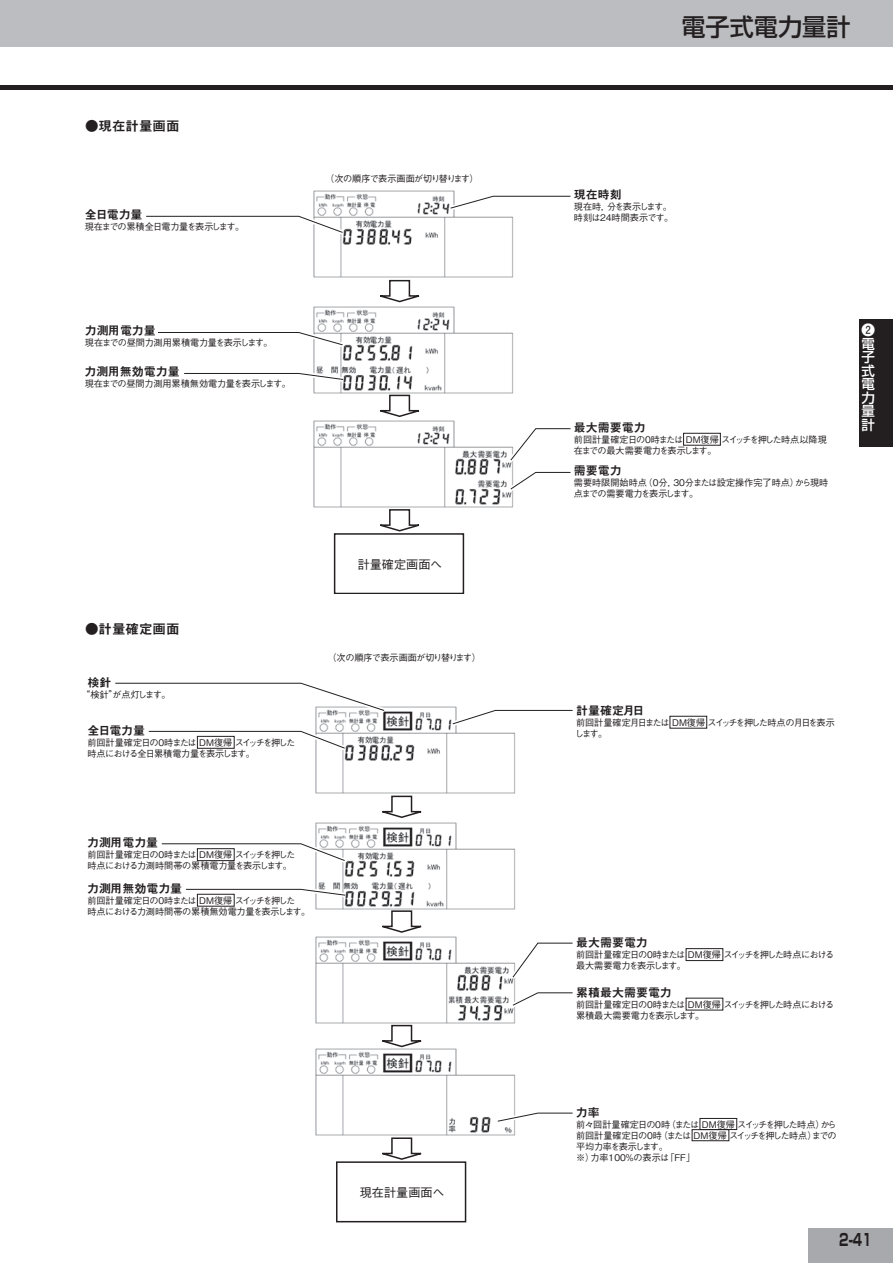
<style>
.page{position:relative;width:893px;height:1263px;background:#fff}
.page>*{position:absolute;margin:0;border:0;box-sizing:border-box;transform-origin:0 0}
.t1{font:500 24.15px "Shin Go Pro";color:#231f20}
.t2{font:700 16.5px "Shin Go Pro";color:#231f20;scale:.7 1}
.t3{font:13.5px "Midashi Go Pro MB31";color:#231f20}
.t4{font:500 13.5px/13.5px "Shin Go Pro";color:#fff;text-align:justify}
.t5{font:700 13.5px "Futo Go B101 Pro";color:#fff}
.t6{font:500 12.15px "Gothic BBB Pro";color:#231f20}
.t7{font:12px "Midashi Go Pro MB31";color:#231f20}
.t8{font:500 9.15px/10.9px "Gothic BBB Pro";letter-spacing:-.075em;color:#231f20}
.t9{font:500 9.15px/10.9px "Gothic BBB Pro";letter-spacing:-.11em;color:#231f20}
.t10{font:500 9.15px/10.9px "Gothic BBB Pro";letter-spacing:-.095em;color:#231f20}
.t11{font:500 9.15px/10.9px "Gothic BBB Pro";letter-spacing:-.005em;color:#231f20}
.t12{font:500 9.15px "Gothic BBB Pro";letter-spacing:-.03em;color:#231f20}
.t13{font:500 9.15px/10.9px "Gothic BBB Pro";letter-spacing:-.115em;color:#231f20}
.t14{font:500 9.15px/10.9px "Gothic BBB Pro";letter-spacing:-.035em;color:#231f20}
.t15{font:500 9.15px "Gothic BBB Pro";letter-spacing:-.1em;color:#231f20}
</style>
<div class="page">
<div style="left:0;top:0;width:893px;height:47px;background:#bcbdc0"></div>
<hr style="left:0;top:85px;width:893px;height:4px;background:#231f20">
<div style="left:808px;top:1229px;width:85px;height:34px;background:#a8a9ad"></div>
<div style="left:859px;top:319px;width:34px;height:127px;background:#231f20"></div>
<img style="left:315px;top:706px;width:201px;height:87px">
<img style="left:315px;top:822px;width:201px;height:87px">
<img style="left:315px;top:936px;width:201px;height:87px">
<img style="left:315px;top:1048px;width:201px;height:88px">
<svg style="left:382px;top:910px;width:40px;height:23px"></svg>
<svg style="left:382px;top:795px;width:40px;height:23px"></svg>
<svg style="left:382px;top:1024px;width:40px;height:24px"></svg>
<svg style="left:382px;top:1137px;width:40px;height:23px"></svg>
<div style="left:336px;top:1161px;width:130px;height:61px;border:2px solid #231f20"></div>
<svg style="left:148px;top:727px;width:202px;height:27px"></svg>
<svg style="left:447px;top:706px;width:126px;height:23px"></svg>
<svg style="left:507px;top:939px;width:66px;height:72px"></svg>
<svg style="left:115px;top:682px;width:275px;height:34px"></svg>
<svg style="left:161px;top:839px;width:189px;height:27px"></svg>
<svg style="left:186px;top:885px;width:164px;height:15px"></svg>
<svg style="left:492px;top:1108px;width:81px;height:18px"></svg>
<div style="left:197px;top:736px;width:37px;height:12px;border:1px solid #231f20"></div>
<div style="left:197px;top:848px;width:37px;height:13px;border:1px solid #231f20"></div>
<div style="left:197px;top:894px;width:37px;height:12px;border:1px solid #231f20"></div>
<div style="left:700px;top:1118px;width:37px;height:12px;border:1px solid #231f20"></div>
<div style="left:692px;top:1129px;width:37px;height:12px;border:1px solid #231f20"></div>
<div style="left:686px;top:948px;width:37px;height:13px;border:1px solid #231f20"></div>
<div style="left:670px;top:716px;width:37px;height:12px;border:1px solid #231f20"></div>
<img style="left:313px;top:190px;width:201px;height:87px">
<img style="left:313px;top:306px;width:201px;height:88px">
<img style="left:313px;top:420px;width:201px;height:87px">
<svg style="left:146px;top:212px;width:202px;height:26px"></svg>
<svg style="left:158px;top:328px;width:190px;height:22px"></svg>
<svg style="left:184px;top:369px;width:164px;height:15px"></svg>
<svg style="left:380px;top:394px;width:40px;height:23px"></svg>
<svg style="left:380px;top:279px;width:40px;height:24px"></svg>
<svg style="left:380px;top:509px;width:40px;height:23px"></svg>
<svg style="left:504px;top:424px;width:67px;height:71px"></svg>
<svg style="left:445px;top:192px;width:126px;height:22px"></svg>
<div style="left:334px;top:533px;width:130px;height:61px;border:2px solid #231f20"></div>
<div style="left:683px;top:433px;width:38px;height:12px;border:1px solid #231f20"></div>
<h3 class="t3" style="left:85px;top:115px;width:96px">●現在計量画面</h3>
<h3 class="t7" style="left:85px;top:205px;width:59px">全日電力量</h3>
<p class="t8" style="left:85px;top:220px;width:161px">現在までの累積全日電力量を表示します。</p>
<h3 class="t7" style="left:85px;top:321px;width:73px">力測用電力量</h3>
<p class="t12" style="left:85px;top:335px;width:189px">現在までの昼間力測用累積電力量を表示します。</p>
<h3 class="t7" style="left:85px;top:362px;width:97px">力測用無効電力量</h3>
<p class="t12" style="left:85px;top:376px;width:208px">現在までの昼間力測用累積無効電力量を表示します。</p>
<p class="t8" style="left:325px;top:172px;width:155px">（次の順序で表示画面が切り替ります）</p>
<h3 class="t3" style="left:85px;top:618px;width:96px">●計量確定画面</h3>
<h3 class="t7" style="left:87px;top:672px;width:25px">検針</h3>
<p class="t15" style="left:81px;top:687px;width:91px">“検針”が点灯します。</p>
<h3 class="t7" style="left:87px;top:721px;width:59px">全日電力量</h3>
<p class="t9" style="left:87px;top:736px;width:209px">前回計量確定日の０時または DM復帰 スイッチを押した時点における全日累積電力量を表示します。</p>
<h3 class="t6" style="left:358px;top:554px;width:86px">計量確定画面へ</h3>
<p class="t8" style="left:327px;top:651px;width:155px">（次の順序で表示画面が切り替ります）</p>
<h3 class="t7" style="left:87px;top:833px;width:73px">力測用電力量</h3>
<p class="t8" style="left:87px;top:848px;width:209px">前回計量確定日の０時または DM復帰 スイッチを押した時点における力測時間帯の累積電力量を表示します。</p>
<h3 class="t7" style="left:87px;top:879px;width:97px">力測用無効電力量</h3>
<p class="t8" style="left:87px;top:894px;width:225px">前回計量確定日の０時または DM復帰 スイッチを押した<br>時点における力測時間帯の累積無効電力量を表示します。</p>
<h3 class="t6" style="left:360px;top:1183px;width:86px">現在計量画面へ</h3>
<h1 class="t1" style="left:681px;top:6px;width:171px">電子式電力量計</h1>
<h3 class="t7" style="left:574px;top:185px;width:49px">現在時刻</h3>
<p class="t14" style="left:574px;top:200px;width:101px">現在時，分を表示します。時刻は24時間表示です。</p>
<h3 class="t7" style="left:574px;top:418px;width:73px">最大需要電力</h3>
<p class="t8" style="left:574px;top:433px;width:255px">前回計量確定日の０時または DM復帰 スイッチを押した時点以降現在までの最大需要電力を表示します。</p>
<h3 class="t7" style="left:574px;top:461px;width:49px">需要電力</h3>
<p class="t11" style="left:574px;top:476px;width:256px">需要時限開始時点（０分，30分または設定操作完了時点）から現時点までの需要電力を表示します。</p>
<h3 class="t5" style="left:861px;top:319px;width:15px">❷</h3>
<h3 class="t4" style="left:861px;top:335px;width:15px">電子式電力量計</h3>
<h3 class="t7" style="left:576px;top:701px;width:70px">計量確定月日</h3>
<p class="t13" style="left:575px;top:716px;width:262px">前回計量確定月日または DM復帰 スイッチを押した時点の月日を表示します。</p>
<h3 class="t7" style="left:576px;top:933px;width:73px">最大需要電力</h3>
<p class="t9" style="left:576px;top:948px;width:260px">前回計量確定日の０時または DM復帰 スイッチを押した時点における最大需要電力を表示します。</p>
<h3 class="t7" style="left:576px;top:982px;width:97px">累積最大需要電力</h3>
<p class="t10" style="left:576px;top:998px;width:260px">前回計量確定日の０時または DM復帰 スイッチを押した時点における累積最大需要電力を表示します。</p>
<h3 class="t7" style="left:576px;top:1102px;width:25px">力率</h3>
<p class="t8" style="left:576px;top:1117px;width:262px">前々回計量確定日の０時（または DM復帰 スイッチを押した時点）から前回計量確定日の０時（または DM復帰 スイッチを押した時点）までの平均力率を表示します。<br>※）力率100％の表示は「FF」</p>
<h2 class="t2" style="left:839px;top:1227px;width:48px">2-41</h2>
</div>
